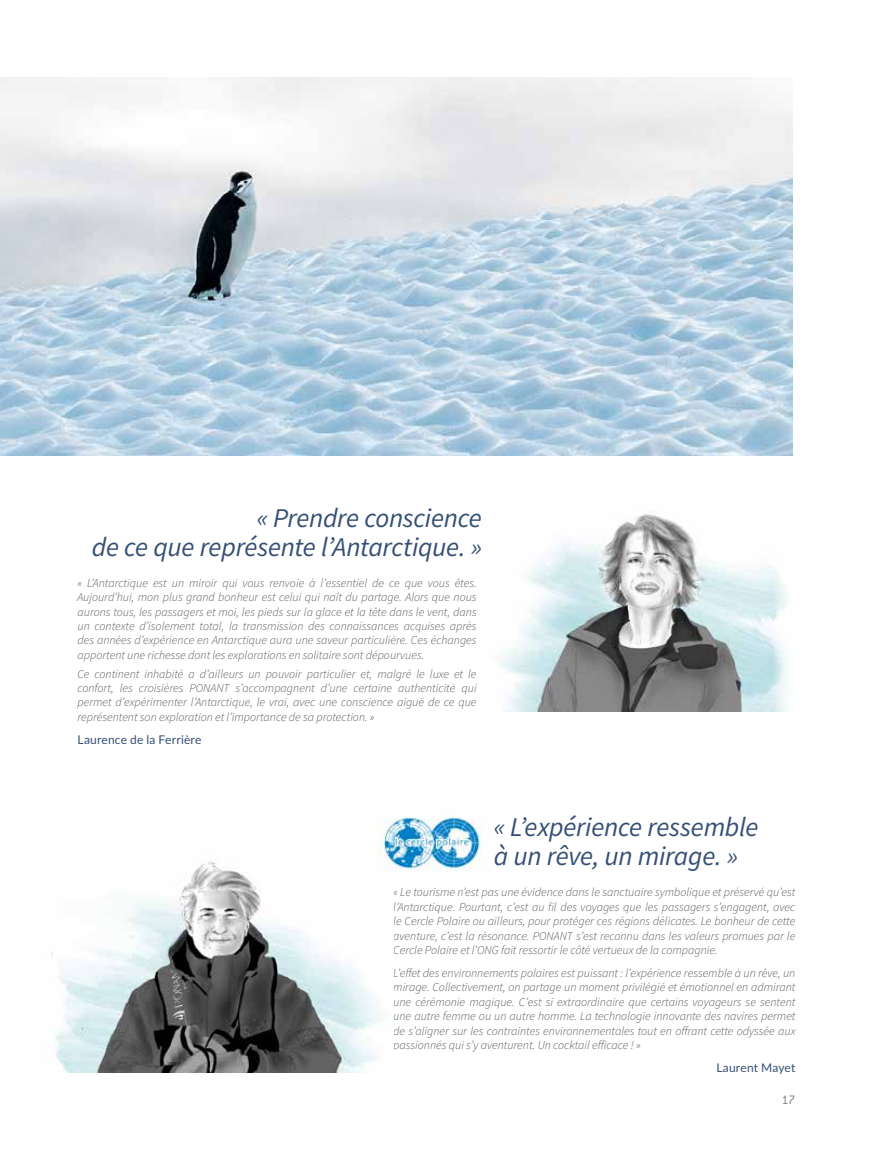
<style>
.page{position:relative;width:872px;height:1149px;background:#fff}
.page>*{position:absolute;margin:0;border:0;box-sizing:border-box;transform-origin:0 0}
.t1{font:italic 27px/29.4px "Source Sans Pro";letter-spacing:-.01em;color:#354f74;text-align:right}
.t2{font:13.5px "Conduit ITC Std";color:#86888c}
.t3{font:italic 300 12px/14.4px "Source Sans Pro";color:#575756;text-align:justify}
.t4{font:12px "Lato";letter-spacing:.015em;color:#354f74}
</style>
<div class="page">
<img style="left:500px;top:450px;width:293px;height:261px">
<img style="left:0;top:77px;width:792px;height:379px">
<img style="left:51px;top:861px;width:332px;height:210px">
<img style="left:360px;top:817px;width:122px;height:57px">
<h1 class="t1" style="left:92px;top:502px;width:391px">« Prendre conscience<br>de ce que représente l’Antarctique. »</h1>
<p class="t3" style="left:77px;top:575px;width:401px">« L’Antarctique est un miroir qui vous renvoie à l’essentiel de ce que vous êtes.<br>Aujourd’hui, mon plus grand bonheur est celui qui naît du partage. Alors que nous aurons tous, les passagers et moi, les pieds sur la glace et la tête dans le vent, dans un contexte d’isolement total, la transmission des connaissances acquises après des années d’expérience en Antarctique aura une saveur particulière. Ces échanges apportent une richesse dont les explorations en solitaire sont dépourvues.</p>
<p class="t3" style="left:77px;top:666px;width:401px">Ce continent inhabité a d’ailleurs un pouvoir particulier et, malgré le luxe et le confort, les croisières PONANT s’accompagnent d’une certaine authenticité qui permet d’expérimenter l’Antarctique, le vrai, avec une conscience aiguë de ce que représentent son exploration et l’importance de sa protection. »</p>
<p class="t4" style="left:77px;top:730px;width:125px">Laurence de la Ferrière</p>
<h1 class="t1" style="left:494px;top:811px;width:266px;text-align:left">« L’expérience ressemble à un rêve, un mirage. »</h1>
<p class="t3" style="left:393px;top:884px;width:404px">« Le tourisme n’est pas une évidence dans le sanctuaire symbolique et préservé qu’est l’Antarctique. Pourtant, c’est au fil des voyages que les passagers s’engagent, avec le Cercle Polaire ou ailleurs, pour protéger ces régions délicates. Le bonheur de cette aventure, c’est la résonance. PONANT s’est reconnu dans les valeurs promues par le Cercle Polaire et l’ONG fait ressortir le côté vertueux de la compagnie.</p>
<p class="t3" style="left:393px;top:965px;width:404px">L’effet des environnements polaires est puissant : l’expérience ressemble à un rêve, un mirage. Collectivement, on partage un moment privilégié et émotionnel en admirant une cérémonie magique. C’est si extraordinaire que certains voyageurs se sentent une autre femme ou un autre homme. La technologie innovante des navires permet de s’aligner sur les contraintes environnementales tout en offrant cette odyssée aux passionnés qui s’y aventurent. Un cocktail efficace ! »</p>
<p class="t4" style="left:716px;top:1058px;width:80px">Laurent Mayet</p>
<p class="t2" style="left:782px;top:1090px;width:15px">17</p>
</div>
